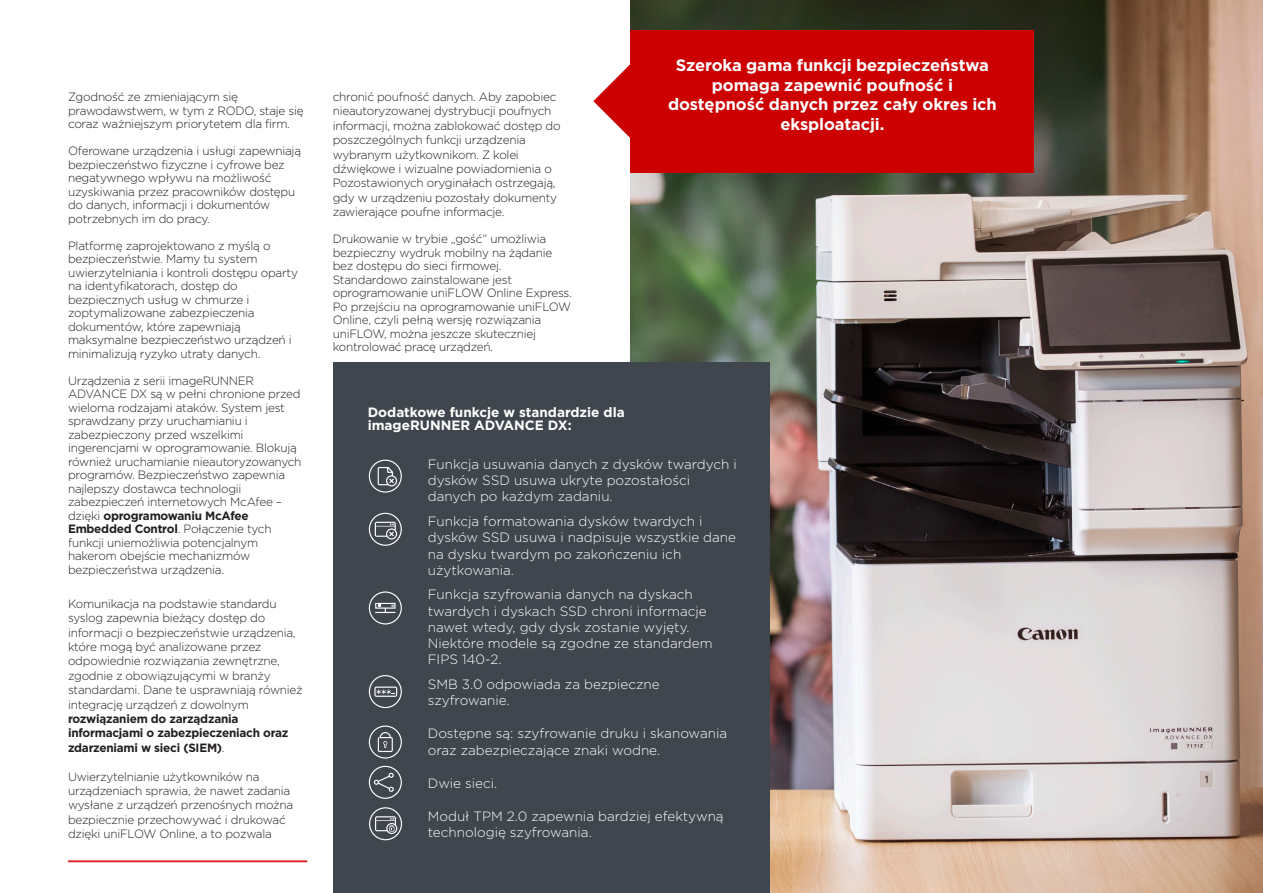
<style>
.page{position:relative;width:1263px;height:893px;background:#fff}
.page>*{position:absolute;margin:0;border:0;box-sizing:border-box;transform-origin:0 0}
.Subheading_BLACK{font:700 16.5px/19.8px "Gotham";letter-spacing:-.01em;color:#fff;text-align:center}
.Body{font:300 13.5px/16.2px "Gotham";color:#fff}
.Body-2{font:700 13.5px "Gotham";color:#fff}
.t1{font:300 12px/13.5px "Gotham";letter-spacing:-.02em;color:#231f20}
.s1{font-weight:700}
</style>
<div class="page">
<hr style="left:68px;top:860px;width:239px;height:2px;background:#e21a21">
<img style="left:630px;top:0;width:633px;height:893px">
<div style="left:333px;top:362px;width:437px;height:531px;background:#3f464d"></div>
<div style="left:630px;top:30px;width:404px;height:142px;background:#c00"></div>
<svg style="left:593px;top:64px;width:37px;height:74px"></svg>
<svg style="left:369px;top:460px;width:33px;height:33px"></svg>
<svg style="left:369px;top:513px;width:33px;height:33px"></svg>
<svg style="left:369px;top:591px;width:33px;height:33px"></svg>
<svg style="left:369px;top:675px;width:33px;height:33px"></svg>
<svg style="left:369px;top:725px;width:33px;height:34px"></svg>
<svg style="left:369px;top:766px;width:33px;height:33px"></svg>
<svg style="left:369px;top:807px;width:33px;height:33px"></svg>
<p class="t1" style="left:68px;top:90px;width:237px">Zgodność ze zmieniającym się prawodawstwem, w tym z RODO, staje się coraz ważniejszym priorytetem dla firm.</p>
<p class="t1" style="left:68px;top:144px;width:235px">Oferowane urządzenia i usługi zapewniają bezpieczeństwo fizyczne i cyfrowe bez negatywnego wpływu na możliwość uzyskiwania przez pracowników dostępu do danych, informacji i dokumentów potrzebnych im do pracy.</p>
<p class="t1" style="left:68px;top:238px;width:231px">Platformę zaprojektowano z myślą o bezpieczeństwie. Mamy tu system uwierzytelniania i kontroli dostępu oparty na identyfikatorach, dostęp do bezpiecznych usług w chmurze i zoptymalizowane zabezpieczenia dokumentów, które zapewniają maksymalne bezpieczeństwo urządzeń i minimalizują ryzyko utraty danych.</p>
<p class="t1" style="left:68px;top:373px;width:235px">Urządzenia z serii imageRUNNER ADVANCE DX są w pełni chronione przed wieloma rodzajami ataków. System jest sprawdzany przy uruchamianiu i zabezpieczony przed wszelkimi ingerencjami w oprogramowanie. Blokują również uruchamianie nieautoryzowanych programów. Bezpieczeństwo zapewnia najlepszy dostawca technologii zabezpieczeń internetowych McAfee – dzięki <span class="s1">oprogramowaniu McAfee Embedded Control</span>. Połączenie tych funkcji uniemożliwia potencjalnym hakerom obejście mechanizmów bezpieczeństwa urządzenia.</p>
<p class="t1" style="left:68px;top:596px;width:236px;line-height:14.4px">Komunikacja na podstawie standardu syslog zapewnia bieżący dostęp do informacji o bezpieczeństwie urządzenia, które mogą być analizowane przez odpowiednie rozwiązania zewnętrzne, zgodnie z obowiązującymi w branży standardami. Dane te usprawniają również integrację urządzeń z dowolnym <span class="s1">rozwiązaniem do zarządzania informacjami o zabezpieczeniach oraz zdarzeniami w sieci (SIEM)</span>.</p>
<p class="t1" style="left:68px;top:769px;width:227px;line-height:14.4px">Uwierzytelnianie użytkowników na urządzeniach sprawia, że nawet zadania wysłane z urządzeń przenośnych można bezpiecznie przechowywać i drukować dzięki uniFLOW Online, a to pozwala</p>
<p class="t1" style="left:333px;top:89px;width:229px;line-height:14.4px">chronić poufność danych. Aby zapobiec nieautoryzowanej dystrybucji poufnych informacji, można zablokować dostęp do poszczególnych funkcji urządzenia wybranym użytkownikom. Z kolei dźwiękowe i wizualne powiadomienia o Pozostawionych oryginałach ostrzegają, gdy w urządzeniu pozostały dokumenty zawierające poufne informacje.</p>
<p class="t1" style="left:333px;top:232px;width:221px">Drukowanie w trybie „gość” umożliwia bezpieczny wydruk mobilny na żądanie bez dostępu do sieci firmowej.</p>
<p class="t1" style="left:333px;top:272px;width:241px">Standardowo zainstalowane jest oprogramowanie uniFLOW Online Express.<br>Po przejściu na oprogramowanie uniFLOW Online, czyli pełną wersję rozwiązania uniFLOW, można jeszcze skuteczniej kontrolować pracę urządzeń.</p>
<p class="Body-2" style="left:368px;top:403px;width:259px">Dodatkowe funkcje w standardzie dla</p>
<p class="Body-2" style="left:368px;top:416px;width:205px">imageRUNNER ADVANCE DX:</p>
<p class="Subheading_BLACK" style="left:668px;top:55px;width:330px">Szeroka gama funkcji bezpieczeństwa pomaga zapewnić poufność i dostępność danych przez cały okres ich eksploatacji.</p>
<p class="Body" style="left:428px;top:456px;width:311px">Funkcja usuwania danych z dysków twardych i dysków SSD usuwa ukryte pozostałości danych po każdym zadaniu.</p>
<p class="Body" style="left:428px;top:513px;width:310px">Funkcja formatowania dysków twardych i dysków SSD usuwa i nadpisuje wszystkie dane na dysku twardym po zakończeniu ich użytkowania.</p>
<p class="Body" style="left:428px;top:586px;width:286px">Funkcja szyfrowania danych na dyskach twardych i dyskach SSD chroni informacje nawet wtedy, gdy dysk zostanie wyjęty.<br>Niektóre modele są zgodne ze standardem FIPS 140-2.</p>
<p class="Body" style="left:428px;top:676px;width:233px">SMB 3.0 odpowiada za bezpieczne szyfrowanie.</p>
<p class="Body" style="left:428px;top:725px;width:301px">Dostępne są: szyfrowanie druku i skanowania oraz zabezpieczające znaki wodne.</p>
<p class="Body" style="left:428px;top:774px;width:71px">Dwie sieci.</p>
<p class="Body" style="left:428px;top:808px;width:297px">Moduł TPM 2.0 zapewnia bardziej efektywną technologię szyfrowania.</p>
</div>
